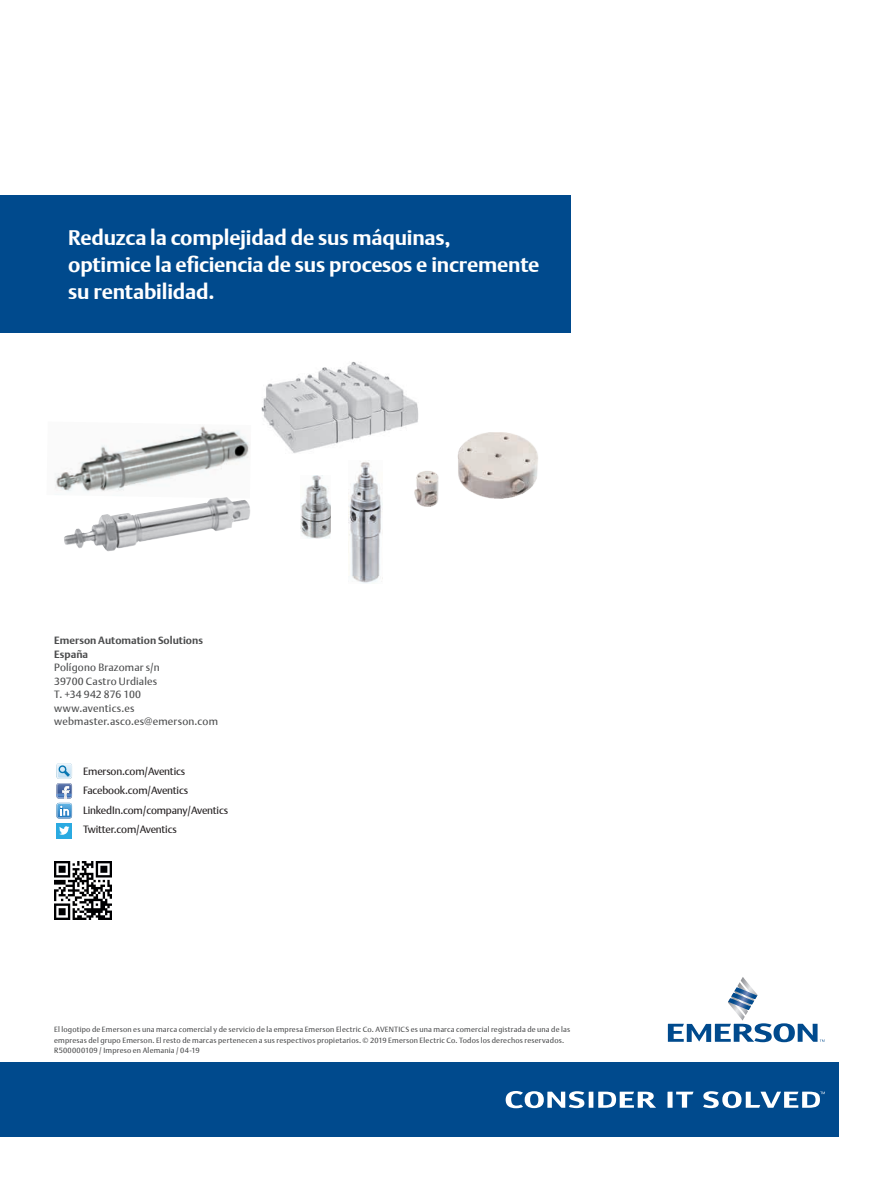
<style>
.page{position:relative;width:893px;height:1191px;background:#fff}
.page>*{position:absolute;margin:0;border:0;box-sizing:border-box;transform-origin:0 0}
.t1{font:700 21px/27px "DTL Argo T";letter-spacing:-.01em;color:#fff}
.t2{font:10.5px/13.5px "DTL Argo T";letter-spacing:.02em;color:#4b4c4d}
.t3{font:10.5px/19.5px "DTL Argo T";letter-spacing:-.015em;color:#231f20}
.t4{font:700 10.5px/13.5px "DTL Argo T";letter-spacing:.005em;color:#4b4c4d}
.t5{font:7.5px/10.5px "DTL Argo T";letter-spacing:.025em;color:#4b4c4d}
</style>
<div class="page">
<div style="left:0;top:1062px;width:838px;height:74px;background:#004a8d"></div>
<svg style="left:668px;top:977px;width:156px;height:65px"></svg>
<svg style="left:667px;top:1091px;width:26px;height:16px"></svg>
<svg style="left:506px;top:1091px;width:150px;height:17px"></svg>
<svg style="left:703px;top:1091px;width:122px;height:17px"></svg>
<svg style="left:56px;top:763px;width:17px;height:55px"></svg>
<div style="left:56px;top:822px;width:16px;height:16px;background:#2aaae1"></div>
<svg style="left:59px;top:826px;width:10px;height:8px"></svg>
<img style="left:54px;top:861px;width:58px;height:58px">
<div style="left:0;top:196px;width:571px;height:137px;background:#004a8d"></div>
<img style="left:55px;top:426px;width:195px;height:72px">
<img style="left:64px;top:498px;width:178px;height:53px">
<img style="left:261px;top:361px;width:158px;height:92px">
<img style="left:348px;top:462px;width:34px;height:121px">
<img style="left:300px;top:476px;width:31px;height:63px">
<img style="left:415px;top:432px;width:123px;height:66px">
<img style="left:414px;top:470px;width:47px;height:36px">
<h1 class="t1" style="left:68px;top:224px;width:473px">Reduzca la complejidad de sus máquinas,<br>optimice la eficiencia de sus procesos e incremente su rentabilidad.</h1>
<h2 class="t4" style="left:54px;top:633px;width:150px">Emerson Automation Solutions<br>España</h2>
<h2 class="t2" style="left:54px;top:660px;width:165px">Polígono Brazomar s/n<br>39700 Castro Urdiales<br>T. +34 942 876 100 www.aventics.es webmaster.asco.es@emerson.com</h2>
<h2 class="t3" style="left:83px;top:761px;width:147px">Emerson.com/Aventics<br>Facebook.com/Aventics<br>LinkedIn.com/company/Aventics<br>Twitter.com/Aventics</h2>
<p class="t5" style="left:54px;top:1024px;width:517px">El logotipo de Emerson es una marca comercial y de servicio de la empresa Emerson Electric Co. AVENTICS es una marca comercial registrada de una de las empresas del grupo Emerson. El resto de marcas pertenecen a sus respectivos propietarios. © 2019 Emerson Electric Co. Todos los derechos reservados.<br>R500000109 / Impreso en Alemania / 04-19</p>
</div>
